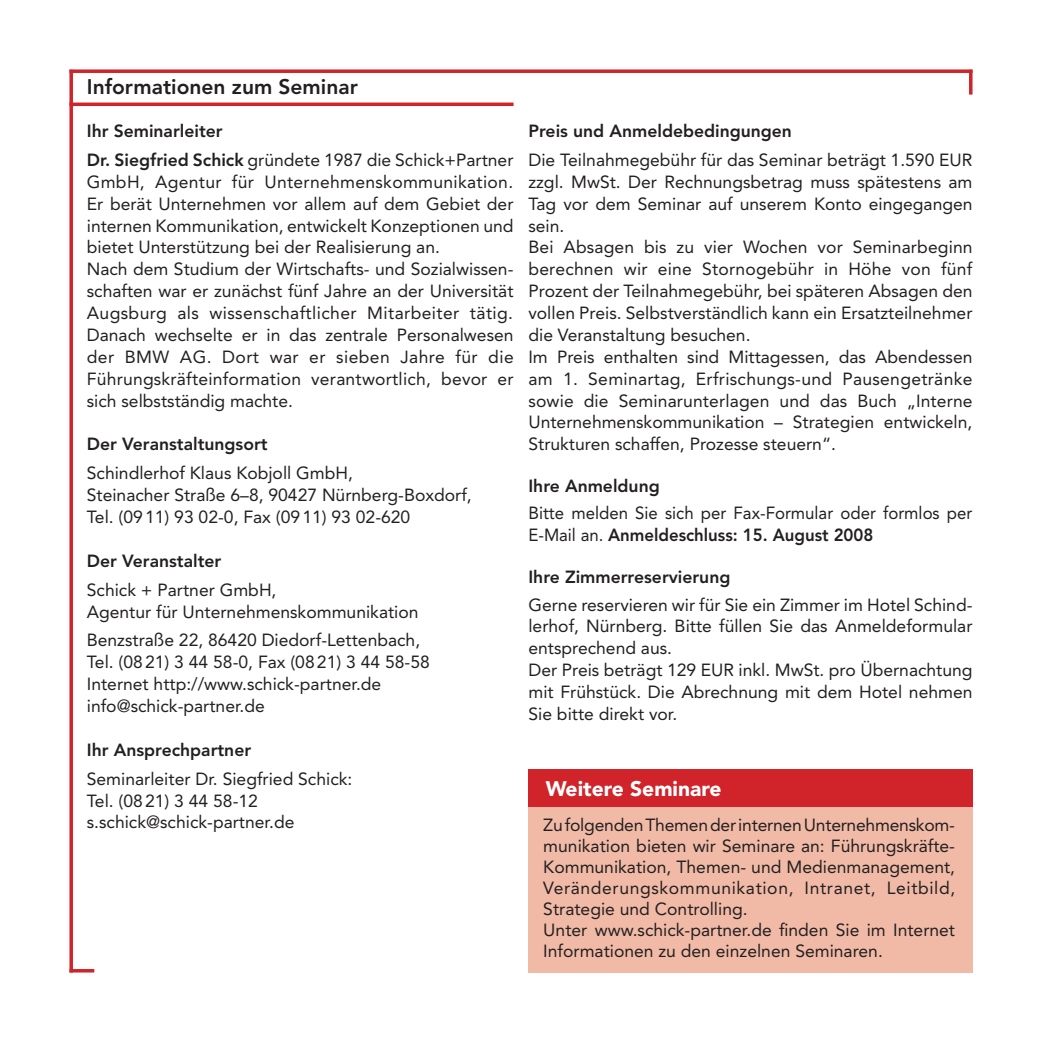
<style>
.page{position:relative;width:1042px;height:1042px;background:#fff}
.page>*{position:absolute;margin:0;border:0;box-sizing:border-box;transform-origin:0 0}
.t1{font:800 21px "Avenir";color:#231f20}
.t2{font:900 21px "Avenir";color:#fff}
.PageMaker-Standarde{font:17.5px/21.9px "Avenir";color:#231f20;text-align:justify}
.PageMaker-Standarde-2{font:800 17.5px "Avenir";color:#231f20}
.PageMaker-Standarde-3{font:17.5px/21.9px "Avenir";color:#231f20;scale:.96 1}
.s1{font-weight:800}
</style>
<div class="page">
<svg style="left:69px;top:73px;width:4px;height:896px;background:#d63d43"></svg>
<svg style="left:69px;top:69px;width:903px;height:4px;background:#d63d44"></svg>
<hr style="left:69px;top:103px;width:444px;height:3px;background:#d1232a">
<hr style="left:969px;top:70px;width:3px;height:25px;background:#d1232a">
<hr style="left:69px;top:969px;width:25px;height:3px;background:#d1232a">
<div style="left:528px;top:803px;width:444px;height:169px;background:#f0baa6"></div>
<div style="left:528px;top:769px;width:444px;height:37px;background:#d1232a"></div>
<p class="t1" style="left:87px;top:74px;width:273px">Informationen zum Seminar</p>
<p class="PageMaker-Standarde-2" style="left:87px;top:121px;width:137px">Ihr Seminarleiter</p>
<p class="PageMaker-Standarde" style="left:87px;top:149px;width:428px"><span class="s1">Dr. Siegfried Schick</span> gründete 1987 die Schick+Partner GmbH, Agentur für Unternehmenskommunikation.<br>Er berät Unternehmen vor allem auf dem Gebiet der internen Kommunikation, entwickelt Konzeptionen und bietet Unterstützung bei der Realisierung an.</p>
<p class="PageMaker-Standarde" style="left:87px;top:258px;width:428px">Nach dem Studium der Wirtschafts- und Sozialwissen&shy;schaften war er zunächst fünf Jahre an der Universität Augsburg als wissenschaftlicher Mitarbeiter tätig.<br>Danach wechselte er in das zentrale Personalwesen der BMW AG. Dort war er sieben Jahre für die Führungskräfteinformation verantwortlich, bevor er sich selbstständig machte.</p>
<p class="PageMaker-Standarde-2" style="left:87px;top:434px;width:182px">Der Veranstaltungsort</p>
<p class="PageMaker-Standarde" style="left:87px;top:462px;width:268px">Schindlerhof Klaus Kobjoll GmbH,</p>
<p class="PageMaker-Standarde" style="left:87px;top:484px;width:386px">Steinacher Straße 6–8, 90427 Nürnberg-Boxdorf,</p>
<p class="PageMaker-Standarde" style="left:87px;top:506px;width:325px">Tel. (0911) 93 02-0, Fax (0911) 93 02-620</p>
<p class="PageMaker-Standarde-2" style="left:87px;top:550px;width:136px">Der Veranstalter</p>
<p class="PageMaker-Standarde" style="left:87px;top:579px;width:191px">Schick + Partner GmbH,</p>
<p class="PageMaker-Standarde" style="left:87px;top:600px;width:333px">Agentur für Unternehmenskommunikation</p>
<p class="PageMaker-Standarde" style="left:87px;top:629px;width:335px">Benzstraße 22, 86420 Diedorf-Lettenbach,</p>
<p class="PageMaker-Standarde" style="left:87px;top:651px;width:344px">Tel. (0821) 3 44 58-0, Fax (0821) 3 44 58-58</p>
<p class="PageMaker-Standarde" style="left:87px;top:673px;width:296px">Internet http://www.schick-partner.de</p>
<p class="PageMaker-Standarde" style="left:87px;top:695px;width:180px">info@schick-partner.de</p>
<p class="PageMaker-Standarde-2" style="left:87px;top:739px;width:166px">Ihr Ansprechpartner</p>
<p class="PageMaker-Standarde" style="left:87px;top:768px;width:267px">Seminarleiter Dr. Siegfried Schick:</p>
<p class="PageMaker-Standarde" style="left:87px;top:789px;width:173px">Tel. (0821) 3 44 58-12</p>
<p class="PageMaker-Standarde" style="left:87px;top:811px;width:209px">s.schick@schick-partner.de</p>
<p class="PageMaker-Standarde-2" style="left:528px;top:121px;width:265px">Preis und Anmeldebedingungen</p>
<p class="PageMaker-Standarde" style="left:528px;top:149px;width:446px">Die Teilnahmegebühr für das Seminar beträgt 1.590 EUR zzgl. MwSt. Der Rechnungsbetrag muss spätestens am Tag vor dem Seminar auf unserem Konto eingegangen sein.</p>
<p class="PageMaker-Standarde" style="left:528px;top:236px;width:446px">Bei Absagen bis zu vier Wochen vor Seminarbeginn berechnen wir eine Stornogebühr in Höhe von fünf Prozent der Teilnahmegebühr, bei späteren Absagen den vollen Preis. Selbstverständlich kann ein Ersatzteilnehmer die Veranstaltung besuchen.</p>
<p class="PageMaker-Standarde" style="left:528px;top:346px;width:446px">Im Preis enthalten sind Mittagessen, das Abendessen am 1. Seminartag, Erfrischungs-und Pausengetränke sowie die Seminarunterlagen und das Buch „Interne Unternehmenskommunikation – Strategien entwickeln, Strukturen schaffen, Prozesse steuern“.</p>
<p class="PageMaker-Standarde-2" style="left:528px;top:476px;width:133px">Ihre Anmeldung</p>
<p class="PageMaker-Standarde-3" style="left:528px;top:502px;width:464px">Bitte melden Sie sich per Fax-Formular oder formlos per<br>E-Mail an. <span class="s1">Anmeldeschluss: 15. August 2008</span></p>
<p class="PageMaker-Standarde-2" style="left:528px;top:567px;width:203px">Ihre Zimmerreservierung</p>
<p class="PageMaker-Standarde" style="left:528px;top:593px;width:445px">Gerne reservieren wir für Sie ein Zimmer im Hotel Schind&shy;lerhof, Nürnberg. Bitte füllen Sie das Anmeldeformular entsprechend aus.</p>
<p class="PageMaker-Standarde" style="left:528px;top:659px;width:446px">Der Preis beträgt 129 EUR inkl. MwSt. pro Übernachtung mit Frühstück. Die Abrechnung mit dem Hotel nehmen Sie bitte direkt vor.</p>
<p class="t2" style="left:546px;top:776px;width:177px">Weitere Seminare</p>
<p class="PageMaker-Standarde" style="left:543px;top:814px;width:413px;line-height:21px">Zu folgenden Themen der internen Unternehmenskom&shy;munikation bieten wir Seminare an: Führungskräfte-Kommunikation, Themen- und Medienmanagement, Veränderungskommunikation, Intranet, Leitbild, Strategie und Controlling.</p>
<p class="PageMaker-Standarde" style="left:543px;top:919px;width:413px;line-height:21px">Unter www.schick-partner.de finden Sie im Internet<br>Informationen zu den einzelnen Seminaren.</p>
</div>
